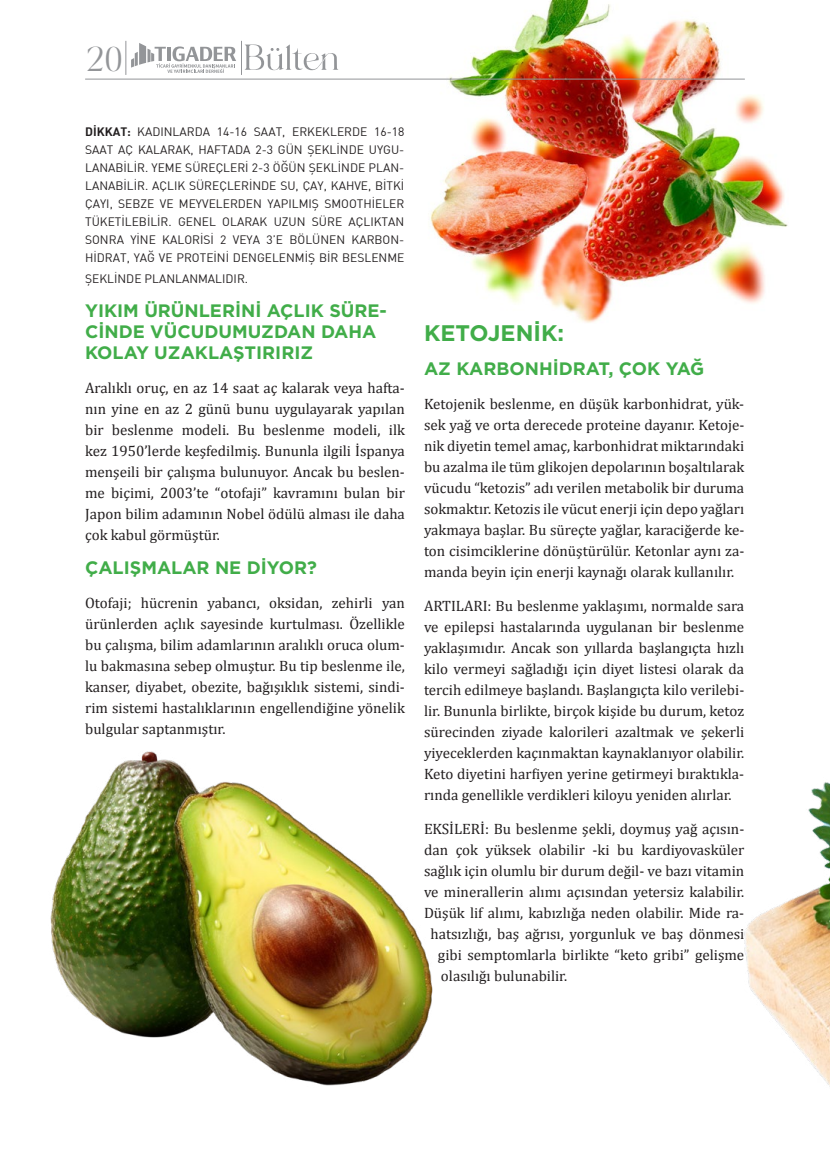
<style>
.page{position:relative;width:830px;height:1149px;background:#fff}
.page>*{position:absolute;margin:0;border:0;box-sizing:border-box;transform-origin:0 0}
.t1{font:34.5px "Mollieglaston";color:#939598}
.t2{font:700 22.5px "Gotham";color:#41ad49}
.t3{font:700 18px/21px "Gotham";color:#41ad49}
.t4{font:15px/21px "Cambria";color:#231f20;text-align:justify}
.t5{font:12px/18px "DIN";color:#231f20;text-align:justify}
.s1{font-weight:700}
</style>
<div class="page">
<img style="left:404px;top:0;width:384px;height:323px">
<img style="left:744px;top:782px;width:85px;height:303px">
<svg style="left:245px;top:44px;width:93px;height:26px"></svg>
<hr style="left:241px;top:41px;width:1px;height:34px;background:#939598">
<hr style="left:85px;top:79px;width:659px;height:1px;background:#939598">
<hr style="left:125px;top:41px;width:1px;height:34px;background:#939598">
<svg style="left:131px;top:43px;width:105px;height:30px"></svg>
<hr style="left:167px;top:50px;width:4px;height:11px;background:#939598">
<img style="left:50px;top:751px;width:383px;height:335px">
<h1 class="t1" style="left:86px;top:40px;width:39px">20</h1>
<p class="t5" style="left:85px;top:123px;width:320px"><span class="s1">DİKKAT:</span> KADINLARDA 14-16 SAAT, ERKEKLERDE 16-18<br>SAAT AÇ KALARAK, HAFTADA 2-3 GÜN ŞEKLİNDE UYGU-LANABİLİR. YEME SÜREÇLERİ 2-3 ÖĞÜN ŞEKLİNDE PLAN-LANABİLİR. AÇLIK SÜREÇLERİNDE SU, ÇAY, KAHVE, BİTKİ ÇAYI, SEBZE VE MEYVELERDEN YAPILMIŞ SMOOTHİELER TÜKETİLEBİLİR. GENEL OLARAK UZUN SÜRE AÇLIKTAN SONRA YİNE KALORİSİ 2 VEYA 3’E BÖLÜNEN KARBON-HİDRAT, YAĞ VE PROTEİNİ DENGELENMİŞ BİR BESLENME</p>
<p class="t5" style="left:85px;top:270px;width:164px">ŞEKLİNDE PLANLANMALIDIR.</p>
<p class="t3" style="left:85px;top:300px;width:303px">YIKIM ÜRÜNLERİNİ AÇLIK SÜRE-<br>CİNDE VÜCUDUMUZDAN DAHA<br>KOLAY UZAKLAŞTIRIRIZ</p>
<p class="t4" style="left:85px;top:377px;width:321px">Aralıklı oruç, en az 14 saat aç kalarak veya hafta&shy;nın yine en az 2 günü bunu uygulayarak yapılan bir beslenme modeli. Bu beslenme modeli, ilk kez 1950’lerde keşfedilmiş. Bununla ilgili İspanya menşeili bir çalışma bulunuyor. Ancak bu beslen&shy;me biçimi, 2003’te “otofaji” kavramını bulan bir Japon bilim adamının Nobel ödülü alması ile daha çok kabul görmüştür.</p>
<p class="t3" style="left:85px;top:556px;width:233px">ÇALIŞMALAR NE DİYOR?</p>
<p class="t4" style="left:85px;top:591px;width:321px">Otofaji; hücrenin yabancı, oksidan, zehirli yan ürünlerden açlık sayesinde kurtulması. Özellikle bu çalışma, bilim adamlarının aralıklı oruca olum&shy;lu bakmasına sebep olmuştur. Bu tip beslenme ile, kanser, diyabet, obezite, bağışıklık sistemi, sindi&shy;rim sistemi hastalıklarının engellendiğine yönelik bulgular saptanmıştır.</p>
<h2 class="t2" style="left:424px;top:318px;width:142px">KETOJENİK:</h2>
<p class="t3" style="left:424px;top:358px;width:281px">AZ KARBONHİDRAT, ÇOK YAĞ</p>
<p class="t4" style="left:424px;top:393px;width:321px">Ketojenik beslenme, en düşük karbonhidrat, yük&shy;sek yağ ve orta derecede proteine dayanır. Ketoje&shy;nik diyetin temel amaç, karbonhidrat miktarındaki bu azalma ile tüm glikojen depolarının boşaltılarak vücudu “ketozis” adı verilen metabolik bir duruma sokmaktır. Ketozis ile vücut enerji için depo yağları yakmaya başlar. Bu süreçte yağlar, karaciğerde ke&shy;ton cisimciklerine dönüştürülür. Ketonlar aynı za&shy;manda beyin için enerji kaynağı olarak kullanılır.</p>
<p class="t4" style="left:424px;top:595px;width:321px">ARTILARI: Bu beslenme yaklaşımı, normalde sara ve epilepsi hastalarında uygulanan bir beslenme yaklaşımıdır. Ancak son yıllarda başlangıçta hızlı kilo vermeyi sağladığı için diyet listesi olarak da tercih edilmeye başlandı. Başlangıçta kilo verilebi&shy;lir. Bununla birlikte, birçok kişide bu durum, ketoz sürecinden ziyade kalorileri azaltmak ve şekerli yiyeceklerden kaçınmaktan kaynaklanıyor olabilir.<br>Keto diyetini harfiyen yerine getirmeyi bıraktıkla&shy;rında genellikle verdikleri kiloyu yeniden alırlar.</p>
<p class="t4" style="left:424px;top:817px;width:321px">EKSİLERİ: Bu beslenme şekli, doymuş yağ açısın-</p>
<p class="t4" style="left:424px;top:838px;width:321px">dan çok yüksek olabilir -ki bu kardiyovasküler</p>
<p class="t4" style="left:424px;top:859px;width:321px">sağlık için olumlu bir durum değil- ve bazı vitamin</p>
<p class="t4" style="left:424px;top:880px;width:321px">ve minerallerin alımı açısından yetersiz kalabilir.</p>
<p class="t4" style="left:424px;top:901px;width:321px">Düşük lif alımı, kabızlığa neden olabilir. Mide ra-</p>
<p class="t4" style="left:430px;top:922px;width:315px">hatsızlığı, baş ağrısı, yorgunluk ve baş dönmesi</p>
<p class="t4" style="left:438px;top:943px;width:308px">gibi semptomlarla birlikte “keto gribi” gelişme</p>
<p class="t4" style="left:441px;top:964px;width:128px">olasılığı bulunabilir.</p>
</div>
